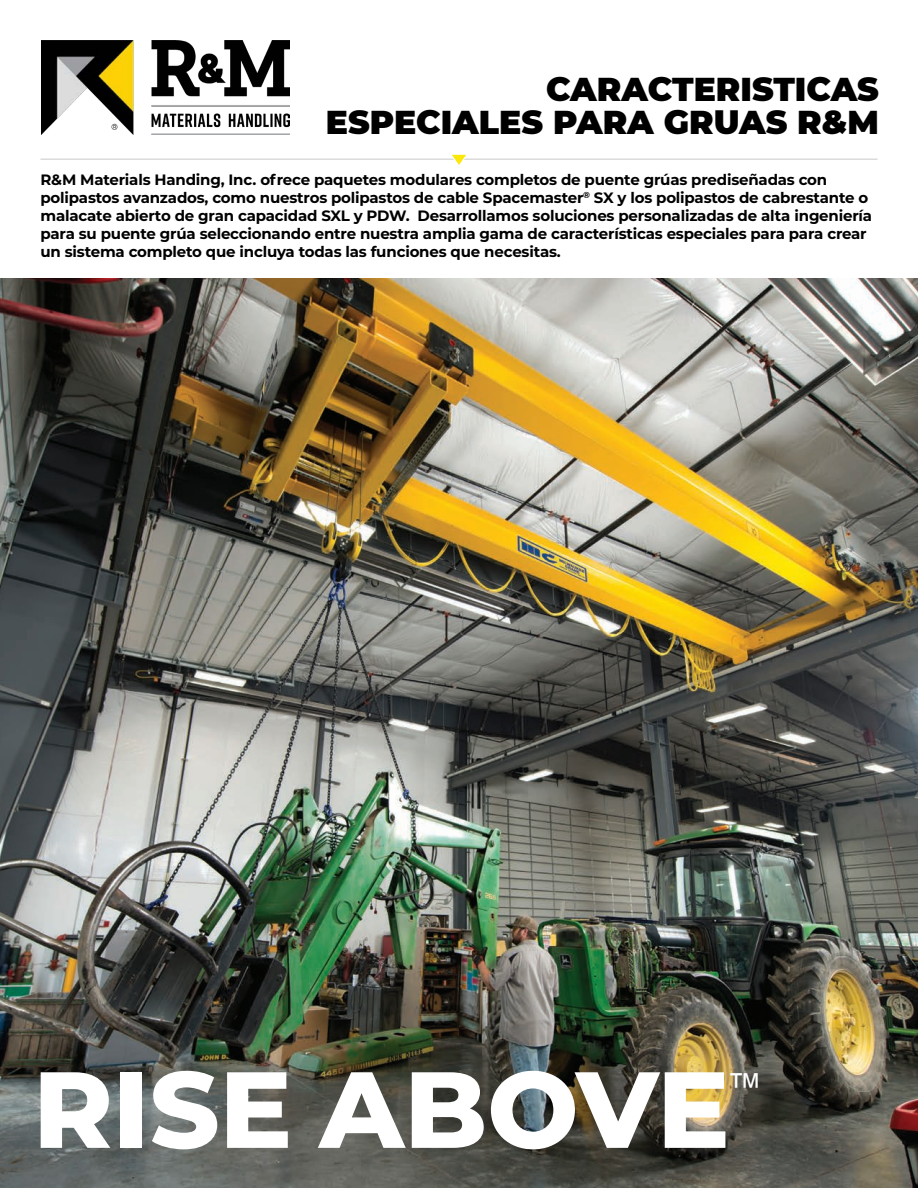
<style>
.page{position:relative;width:918px;height:1188px;background:#fff}
.page>*{position:absolute;margin:0;border:0;box-sizing:border-box;transform-origin:0 0}
.t1{font:800 108px "Montserrat";color:#fff}
.t2{font:36px "Arial";color:#fff}
.t3{font:900 33px "Montserrat";color:#000}
.t4{font:700 15px/18px "Montserrat";letter-spacing:-.015em;color:#000}
</style>
<div class="page">
<img style="left:41px;top:40px;width:249px;height:95px">
<img style="left:0;top:279px;width:918px;height:909px">
<hr style="left:40px;top:159px;width:838px;height:1px;background:#c9c9c9">
<svg style="left:448px;top:154px;width:22px;height:11px"></svg>
<p class="t3" style="left:546px;top:64px;width:334px">CARACTERISTICAS</p>
<p class="t3" style="left:326px;top:97px;width:555px">ESPECIALES PARA GRUAS R&amp;M</p>
<p class="t4" style="left:40px;top:170px;width:833px">R&amp;M Materials Handing, Inc. ofrece paquetes modulares completos de puente grúas prediseñadas con polipastos avanzados, como nuestros polipastos de cable Spacemaster<sup>®</sup> SX y los polipastos de cabrestante o malacate abierto de gran capacidad SXL y PDW. Desarrollamos soluciones personalizadas de alta ingeniería para su puente grúa seleccionando entre nuestra amplia gama de características especiales para para crear un sistema completo que incluya todas las funciones que necesitas.</p>
<p class="t1" style="left:33px;top:1030px;width:698px">RISE ABOVE</p>
<p class="t2" style="left:727px;top:1062px;width:37px">™</p>
</div>
